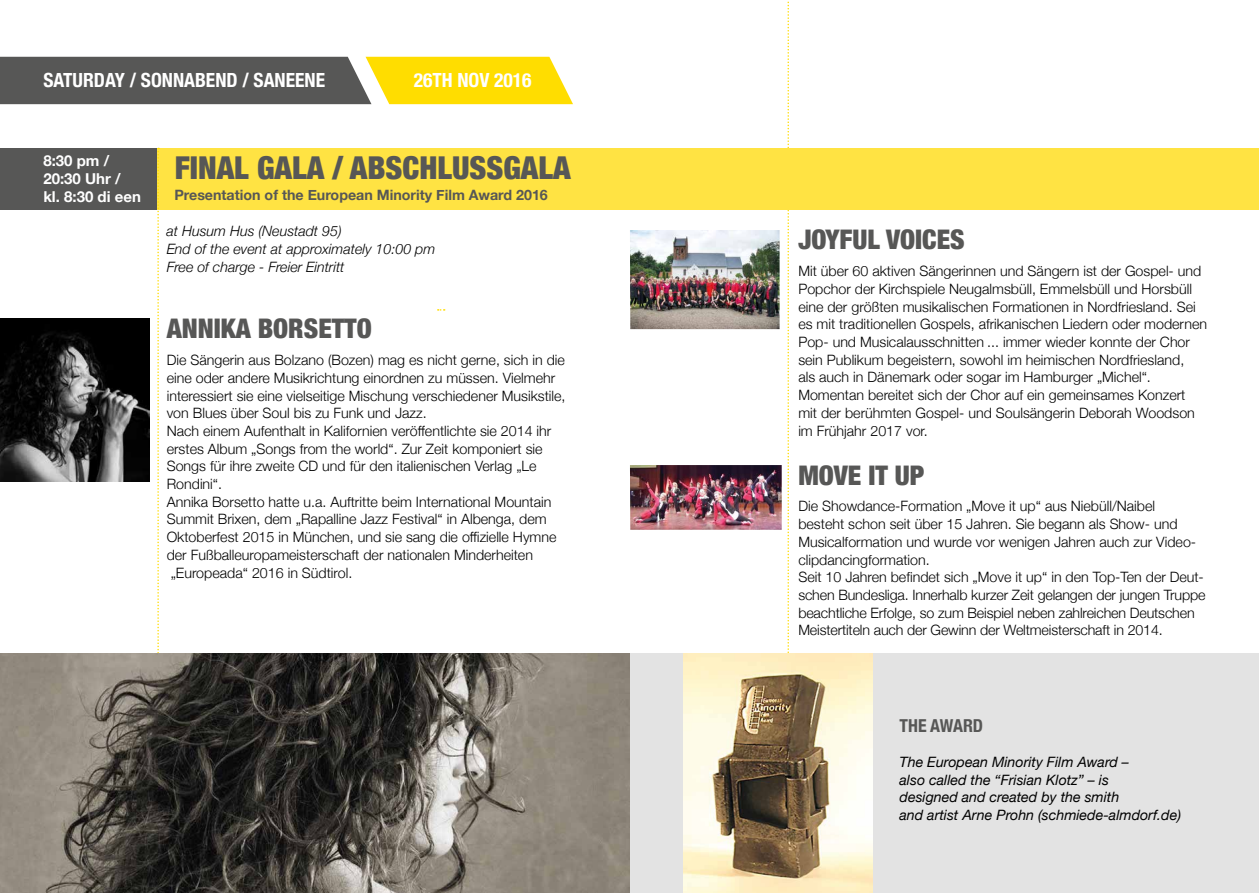
<style>
.page{position:relative;width:1259px;height:893px;background:#fff}
.page>*{position:absolute;margin:0;border:0;box-sizing:border-box;transform-origin:0 0}
.t1{font:900 condensed 31.5px "Helvetica Neue";color:#575756}
.t2{font:900 condensed 27px "Helvetica Neue";color:#575756}
.t3{font:700 condensed 19.5px "Helvetica Neue";color:#fff}
.t4{font:700 condensed 17.85px "Helvetica Neue";color:#575756}
.t5{font:700 15px/18px "Helvetica Neue";color:#fff}
.t6{font:300 14.25px/17.7px "Helvetica Neue";color:#000}
.t7{font:italic 14.25px/17.7px "Helvetica Neue";color:#000}
.t8{font:italic 300 14.25px/17.7px "Helvetica Neue";color:#000}
.t9{font:700 14.25px "Helvetica Neue";color:#575756}
</style>
<div class="page">
<svg style="left:787px;top:1px;width:2px;height:652px"></svg>
<div style="left:0;top:148px;width:157px;height:61px;background:#575756"></div>
<div style="left:158px;top:148px;width:1101px;height:61px;background:#ffe343"></div>
<svg style="left:0;top:57px;width:573px;height:47px;background:#958a42"></svg>
<svg style="left:157px;top:148px;width:2px;height:505px"></svg>
<img style="left:0;top:319px;width:150px;height:162px">
<img style="left:630px;top:230px;width:149px;height:99px">
<img style="left:630px;top:465px;width:151px;height:65px">
<svg style="left:438px;top:309px;width:7px;height:2px"></svg>
<div style="left:629px;top:653px;width:630px;height:240px;background:#e3e3e3"></div>
<img style="left:683px;top:653px;width:190px;height:240px">
<img style="left:0;top:653px;width:629px;height:240px">
<h3 class="t3" style="left:43px;top:64px;width:283px">SATURDAY / SONNABEND / SANEENE</h3>
<h3 class="t3" style="left:414px;top:64px;width:119px">26TH NOV 2016</h3>
<p class="t5" style="left:43px;top:152px;width:99px">8:30 pm /<br>20:30 Uhr / kl. 8:30 di een</p>
<h1 class="t1" style="left:175px;top:142px;width:397px">FINAL GALA / ABSCHLUSSGALA</h1>
<p class="t9" style="left:174px;top:184px;width:375px">Presentation of the European Minority Film Award 2016</p>
<p class="t8" style="left:166px;top:221px;width:270px">at Husum Hus (Neustadt 95)<br>End of the event at approximately 10:00 pm<br>Free of charge - Freier Eintritt</p>
<h2 class="t2" style="left:167px;top:307px;width:207px">ANNIKA BORSETTO</h2>
<p class="t6" style="left:167px;top:350px;width:400px">Die Sängerin aus Bolzano (Bozen) mag es nicht gerne, sich in die eine oder andere Musikrichtung einordnen zu müssen. Vielmehr interessiert sie eine vielseitige Mischung verschiedener Musikstile, von Blues über Soul bis zu Funk und Jazz.<br>Nach einem Aufenthalt in Kalifornien veröffentlichte sie 2014 ihr erstes Album „Songs from the world“. Zur Zeit komponiert sie Songs für ihre zweite CD und für den italienischen Verlag „Le Rondini“.<br>Annika Borsetto hatte u.a. Auftritte beim International Mountain Summit Brixen, dem „Rapalline Jazz Festival“ in Albenga, dem Oktoberfest 2015 in München, und sie sang die offizielle Hymne der Fußballeuropameisterschaft der nationalen Minderheiten „Europeada“ 2016 in Südtirol.</p>
<h2 class="t2" style="left:798px;top:218px;width:168px">JOYFUL VOICES</h2>
<p class="t6" style="left:798px;top:261px;width:410px">Mit über 60 aktiven Sängerinnen und Sängern ist der Gospel- und Popchor der Kirchspiele Neugalmsbüll, Emmelsbüll und Horsbüll eine der größten musikalischen Formationen in Nordfriesland. Sei es mit traditionellen Gospels, afrikanischen Liedern oder modernen Pop- und Musicalausschnitten ... immer wieder konnte der Chor sein Publikum begeistern, sowohl im heimischen Nordfriesland,<br>als auch in Dänemark oder sogar im Hamburger „Michel“.<br>Momentan bereitet sich der Chor auf ein gemeinsames Konzert mit der berühmten Gospel- und Soulsängerin Deborah Woodson im Frühjahr 2017 vor.</p>
<h2 class="t2" style="left:798px;top:453px;width:128px">MOVE IT UP</h2>
<p class="t6" style="left:798px;top:496px;width:409px">Die Showdance-Formation „Move it up“ aus Niebüll/Naibel<br>besteht schon seit über 15 Jahren. Sie begann als Show- und Musicalformation und wurde vor wenigen Jahren auch zur Video&shy;clipdancingformation.<br>Seit 10 Jahren befindet sich „Move it up“ in den Top-Ten der Deut&shy;schen Bundesliga. Innerhalb kurzer Zeit gelangen der jungen Truppe beachtliche Erfolge, so zum Beispiel neben zahlreichen Deutschen Meistertiteln auch der Gewinn der Weltmeisterschaft in 2014.</p>
<p class="t4" style="left:899px;top:710px;width:85px">THE AWARD</p>
<p class="t7" style="left:899px;top:754px;width:283px">The European Minority Film Award –<br>also called the “Frisian Klotz” – is<br>designed and created by the smith<br>and artist Arne Prohn (schmiede-almdorf.de)</p>
</div>
